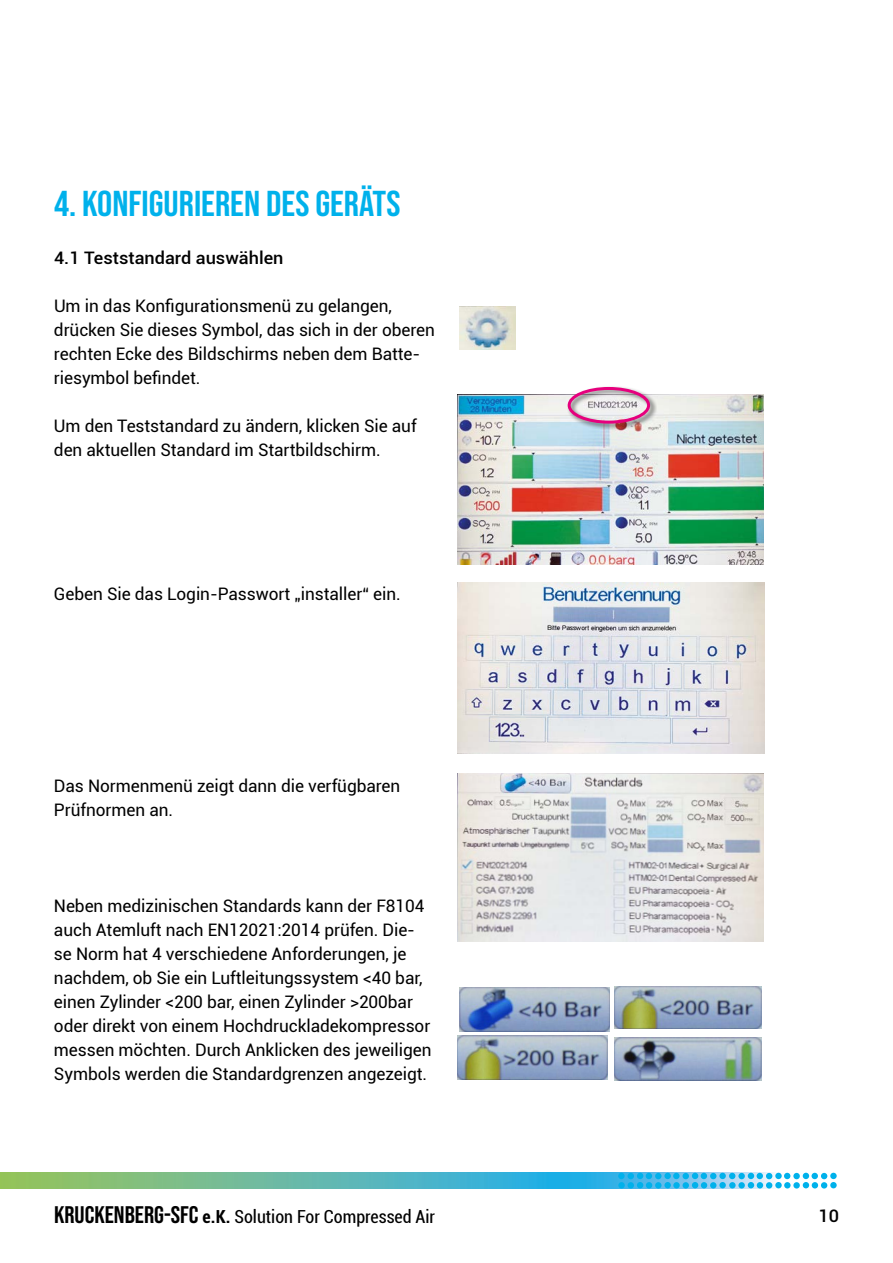
<style>
.page{position:relative;width:893px;height:1263px;background:#fff}
.page>*{position:absolute;margin:0;border:0;box-sizing:border-box;transform-origin:0 0}
.t1{font:36px "Bebas Neue";color:#00b1eb;scale:1.05 1}
.t2{font:condensed 18px "Roboto";color:#000}
.t3{font:17.25px/24px "Roboto";letter-spacing:-.005em;color:#000}
.t4{font:500 17.25px "Roboto";color:#000;scale:1.05 1}
.s1{font-family:"Bebas Neue";font-stretch:normal;font-size:24px}
.s2{font-weight:700}
</style>
<div class="page">
<img style="left:0;top:1173px;width:836px;height:15px">
<div style="left:830px;top:1173px;width:7px;height:6px;background:#00b1eb;border-radius:50%"></div>
<div style="left:830px;top:1182px;width:7px;height:6px;background:#00b1eb;border-radius:50%"></div>
<svg style="left:784px;top:1173px;width:6px;height:6px"></svg>
<div style="left:784px;top:1182px;width:7px;height:6px;background:#00b1eb;border-radius:50%"></div>
<div style="left:793px;top:1173px;width:7px;height:6px;background:#00b1eb;border-radius:50%"></div>
<svg style="left:803px;top:1173px;width:24px;height:15px"></svg>
<div style="left:793px;top:1182px;width:7px;height:6px;background:#00b1eb;border-radius:50%"></div>
<div style="left:719px;top:1173px;width:7px;height:6px;background:#00b1eb;border-radius:50%"></div>
<div style="left:719px;top:1182px;width:7px;height:6px;background:#00b1eb;border-radius:50%"></div>
<div style="left:673px;top:1173px;width:7px;height:6px;background:#00b1eb;border-radius:50%"></div>
<div style="left:673px;top:1182px;width:7px;height:6px;background:#00b1eb;border-radius:50%"></div>
<svg style="left:683px;top:1173px;width:33px;height:15px"></svg>
<div style="left:775px;top:1173px;width:7px;height:6px;background:#00b1eb;border-radius:50%"></div>
<div style="left:775px;top:1182px;width:7px;height:6px;background:#00b1eb;border-radius:50%"></div>
<svg style="left:729px;top:1173px;width:6px;height:6px"></svg>
<div style="left:729px;top:1182px;width:7px;height:6px;background:#00b1eb;border-radius:50%"></div>
<div style="left:738px;top:1173px;width:7px;height:6px;background:#00b1eb;border-radius:50%"></div>
<svg style="left:748px;top:1173px;width:24px;height:15px"></svg>
<div style="left:738px;top:1182px;width:7px;height:6px;background:#00b1eb;border-radius:50%"></div>
<div style="left:664px;top:1173px;width:7px;height:6px;background:#00b1eb;border-radius:50%"></div>
<div style="left:664px;top:1182px;width:7px;height:6px;background:#00b1eb;border-radius:50%"></div>
<div style="left:618px;top:1173px;width:7px;height:6px;background:#00b1eb;border-radius:50%"></div>
<div style="left:618px;top:1182px;width:7px;height:6px;background:#00b1eb;border-radius:50%"></div>
<svg style="left:628px;top:1173px;width:33px;height:15px"></svg>
<img style="left:458px;top:395px;width:306px;height:170px">
<img style="left:460px;top:306px;width:56px;height:43px">
<img style="left:458px;top:583px;width:306px;height:170px">
<img style="left:458px;top:773px;width:306px;height:169px">
<img style="left:459px;top:988px;width:151px;height:43px">
<img style="left:614px;top:987px;width:147px;height:42px">
<img style="left:458px;top:1035px;width:150px;height:44px">
<img style="left:614px;top:1037px;width:147px;height:43px">
<div style="left:566px;top:385px;width:91px;height:46px;background:#000;opacity:.6"></div>
<div style="left:568px;top:387px;width:82px;height:37px;border:3px solid #e6007d;border-radius:50%"></div>
<h1 class="t1" style="left:54px;top:183px;width:331px">4. KONFIGURIEREN DES GERÄTS</h1>
<p class="t4" style="left:54px;top:246px;width:220px">4.1 Teststandard auswählen</p>
<p class="t3" style="left:54px;top:293px;width:382px">Um in das Konfigurationsmenü zu gelangen, drücken Sie dieses Symbol, das sich in der oberen rechten Ecke des Bildschirms neben dem Batte&shy;riesymbol befindet.</p>
<p class="t3" style="left:54px;top:413px;width:364px">Um den Teststandard zu ändern, klicken Sie auf den aktuellen Standard im Startbildschirm.</p>
<p class="t3" style="left:54px;top:581px;width:348px">Geben Sie das Login-Passwort „installer“ ein.</p>
<p class="t3" style="left:54px;top:773px;width:348px">Das Normenmenü zeigt dann die verfügbaren<br>Prüfnormen an.</p>
<p class="t3" style="left:54px;top:893px;width:379px">Neben medizinischen Standards kann der F8104 auch Atemluft nach EN12021:2014 prüfen. Die&shy;se Norm hat 4 verschiedene Anforderungen, je nachdem, ob Sie ein Luftleitungssystem &lt;40 bar, einen Zylinder &lt;200 bar, einen Zylinder &gt;200bar oder direkt von einem Hochdruckladekompressor messen möchten. Durch Anklicken des jeweiligen Symbols werden die Standardgrenzen angezeigt.</p>
<p class="t2" style="left:54px;top:1204px;width:383px"><span class="s1">KRUCKENBERG-SFC</span> <span class="s2">e.K.</span> Solution For Compressed Air</p>
<p class="t4" style="left:818px;top:1204px;width:21px">10</p>
</div>
